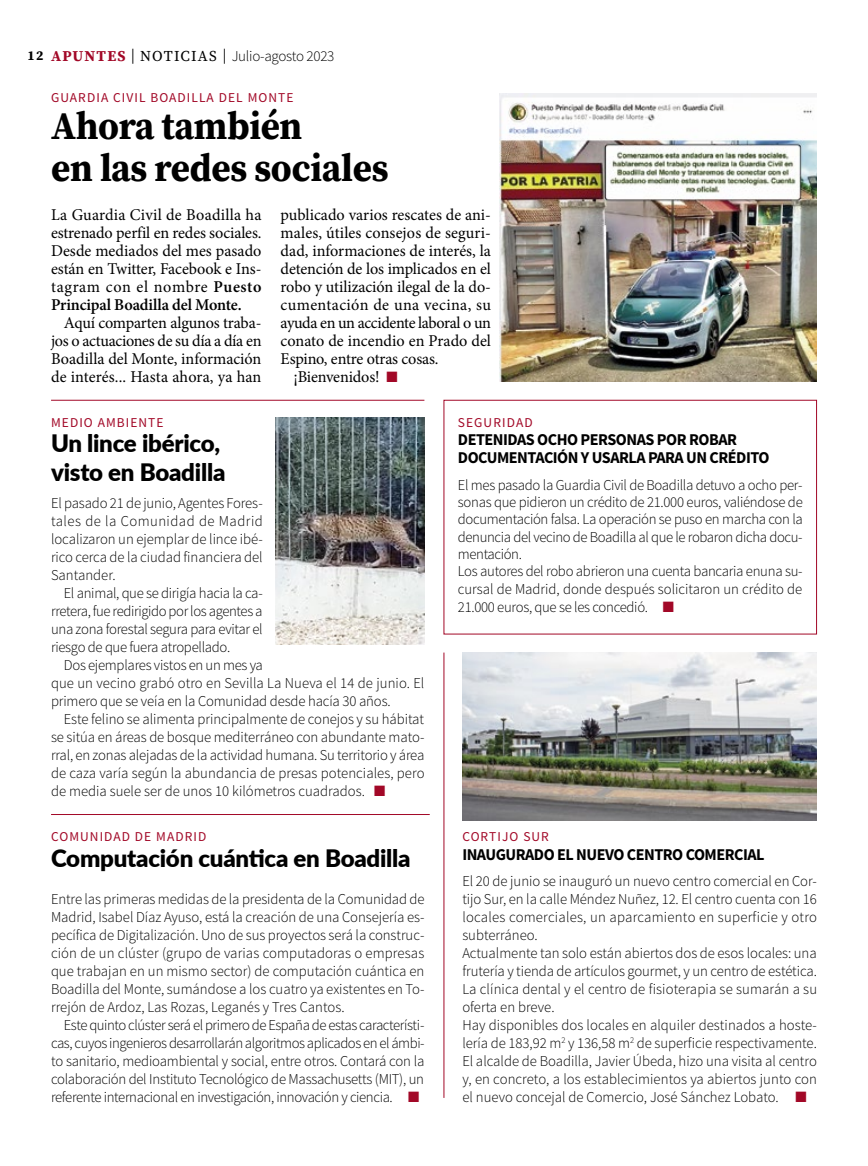
<style>
.page{position:relative;width:868px;height:1166px;background:#fff}
.page>*{position:absolute;margin:0;border:0;box-sizing:border-box;transform-origin:0 0}
.t1{font:700 39px/42px "Source Serif Pro";letter-spacing:-.01em;color:#000;scale:.95 1}
.t2{font:900 24px/28.8px "Lato";letter-spacing:-.01em;color:#000}
.t3{font:16.5px/18px "Minion Pro";color:#000;text-align:justify}
.t4{font:700 16.5px/18px "Source Sans Pro";letter-spacing:-.03em;color:#000}
.t5{font:16.5px "Minion Pro";letter-spacing:-.025em;color:#000}
.t6{font:16.5px "Minion Pro";letter-spacing:.02em;color:#000}
.t7{font:300 15px/18px "Source Sans Pro";letter-spacing:-.005em;color:#000;text-align:justify}
.t8{font:13.5px "Source Sans Pro";letter-spacing:.08em;color:#a20827}
.s1{font-family:"Source Serif Pro";font-weight:700;font-size:13.5px}
.s2{font-family:"Source Serif Pro";font-weight:700;color:#a20827}
.s3{font-weight:400}
.s4{font-family:"Source Serif Pro";font-weight:400}
.s5{font-weight:600}
.s6{color:#a20827}
</style>
<div class="page">
<hr style="left:51px;top:400px;width:373px;height:1px;background:#a20827">
<img style="left:462px;top:652px;width:354px;height:168px">
<hr style="left:51px;top:813px;width:378px;height:1px;background:#a20827">
<img style="left:275px;top:418px;width:149px;height:226px">
<hr style="left:443px;top:652px;width:1px;height:445px;background:#a20827">
<img style="left:499px;top:94px;width:317px;height:287px">
<p class="t7" style="left:28px;top:47px;width:308px"><span class="s1">12</span> <span class="s2">APUNTES</span> <span class="s3">|</span> <span class="s4">NOTICIAS</span> <span class="s3">|</span> Julio-agosto 2023</p>
<p class="t8" style="left:51px;top:90px;width:244px">GUARDIA CIVIL BOADILLA DEL MONTE</p>
<h1 class="t1" style="left:51px;top:104px;width:357px">Ahora también<br>en las redes sociales</h1>
<p class="t3" style="left:51px;top:205px;width:212px">La Guardia Civil de Boadilla ha estrenado perfil en redes sociales.<br>Desde mediados del mes pasado están en Twitter, Facebook e Ins&shy;tagram con el nombre <span class="s5">Puesto Principal Boadilla del Monte.</span></p>
<p class="t3" style="left:51px;top:313px;width:212px;text-indent:13px">Aquí comparten algunos traba&shy;jos o actuaciones de su día a día en Boadilla del Monte, información de interés... Hasta ahora, ya han</p>
<p class="t8" style="left:51px;top:414px;width:114px">MEDIO AMBIENTE</p>
<p class="t3" style="left:280px;top:205px;width:212px">publicado varios rescates de ani-</p>
<p class="t3" style="left:280px;top:223px;width:212px">males, útiles consejos de seguri-</p>
<p class="t3" style="left:280px;top:241px;width:212px">dad, informaciones de interés, la</p>
<p class="t3" style="left:280px;top:259px;width:212px">detención de los implicados en el</p>
<p class="t3" style="left:280px;top:277px;width:212px">robo y utilización ilegal de la do-</p>
<p class="t6" style="left:280px;top:293px;width:212px">cumentación de una vecina, su</p>
<p class="t5" style="left:280px;top:311px;width:212px">ayuda en un accidente laboral o un</p>
<p class="t3" style="left:280px;top:331px;width:212px">conato de incendio en Prado del</p>
<p class="t3" style="left:280px;top:349px;width:159px">Espino, entre otras cosas.</p>
<p class="t3" style="left:293px;top:367px;width:106px">¡Bienvenidos! <span class="s6">■</span></p>
<p class="t8" style="left:458px;top:414px;width:76px">SEGURIDAD</p>
<h2 class="t2" style="left:51px;top:428px;width:176px">Un lince ibérico, visto en Boadilla</h2>
<p class="t7" style="left:51px;top:494px;width:213px">El pasado 21 de junio, Agentes Fores&shy;tales de la Comunidad de Madrid localizaron un ejemplar de lince ibé&shy;rico cerca de la ciudad financiera del Santander.</p>
<p class="t7" style="left:51px;top:584px;width:213px;text-indent:13px">El animal, que se dirigía hacia la ca&shy;rretera, fue redirigido por los agentes a una zona forestal segura para evitar el riesgo de que fuera atropellado.</p>
<p class="t7" style="left:51px;top:656px;width:375px;text-align:left;text-indent:13px">Dos ejemplares vistos en un mes ya<br>que un vecino grabó otro en Sevilla La Nueva el 14 de junio. El primero que se veía en la Comunidad desde hacía 30 años.</p>
<p class="t7" style="left:51px;top:710px;width:375px;text-indent:13px">Este felino se alimenta principalmente de conejos y su hábitat se sitúa en áreas de bosque mediterráneo con abundante mato&shy;rral, en zonas alejadas de la actividad humana. Su territorio y área de caza varía según la abundancia de presas potenciales, pero de media suele ser de unos 10 kilómetros cuadrados. <span class="s6">■</span></p>
<p class="t8" style="left:51px;top:827px;width:157px">COMUNIDAD DE MADRID</p>
<h2 class="t2" style="left:51px;top:843px;width:361px">Computación cuántica en Boadilla</h2>
<p class="t7" style="left:51px;top:890px;width:375px">Entre las primeras medidas de la presidenta de la Comunidad de Madrid, Isabel Díaz Ayuso, está la creación de una Consejería es&shy;pecífica de Digitalización. Uno de sus proyectos será la construc&shy;ción de un clúster (grupo de varias computadoras o empresas que trabajan en un mismo sector) de computación cuántica en Boadilla del Monte, sumándose a los cuatro ya existentes en To&shy;rrejón de Ardoz, Las Rozas, Leganés y Tres Cantos.</p>
<p class="t7" style="left:51px;top:1016px;width:375px;text-indent:13px">Este quinto clúster será el primero de España de estas característi&shy;cas, cuyos ingenieros desarrollarán algoritmos aplicados en el ámbi&shy;to sanitario, medioambiental y social, entre otros. Contará con la colaboración del Instituto Tecnológico de Massachusetts (MIT), un referente internacional en investigación, innovación y ciencia. <span class="s6">■</span></p>
<p class="t4" style="left:458px;top:431px;width:313px">DETENIDAS OCHO PERSONAS POR ROBAR<br>DOCUMENTACIÓN Y USARLA PARA UN CRÉDITO</p>
<p class="t7" style="left:458px;top:476px;width:346px;line-height:17.4px;text-align:left">El mes pasado la Guardia Civil de Boadilla detuvo a ocho per&shy;sonas que pidieron un crédito de 21.000 euros, valiéndose de documentación falsa. La operación se puso en marcha con la denuncia del vecino de Boadilla al que le robaron dicha docu&shy;mentación.<br>Los autores del robo abrieron una cuenta bancaria enuna su&shy;cursal de Madrid, donde después solicitaron un crédito de 21.000 euros, que se les concedió. <span class="s6">■</span></p>
<p class="t8" style="left:462px;top:828px;width:88px">CORTIJO SUR</p>
<p class="t7" style="left:462px;top:872px;width:356px;text-align:left">El 20 de junio se inauguró un nuevo centro comercial en Cor&shy;tijo Sur, en la calle Méndez Nuñez, 12. El centro cuenta con 16 locales comerciales, un aparcamiento en superficie y otro subterráneo.<br>Actualmente tan solo están abiertos dos de esos locales: una frutería y tienda de artículos gourmet, y un centro de estética.<br>La clínica dental y el centro de fisioterapia se sumarán a su oferta en breve.<br>Hay disponibles dos locales en alquiler destinados a hoste&shy;lería de 183,92 m<sup>2</sup> y 136,58 m<sup>2</sup> de superficie respectivamente.<br>El alcalde de Boadilla, Javier Úbeda, hizo una visita al centro y, en concreto, a los establecimientos ya abiertos junto con el nuevo concejal de Comercio, José Sánchez Lobato. <span class="s6">■</span></p>
<p class="t4" style="left:462px;top:845px;width:304px">INAUGURADO EL NUEVO CENTRO COMERCIAL</p>
</div>
